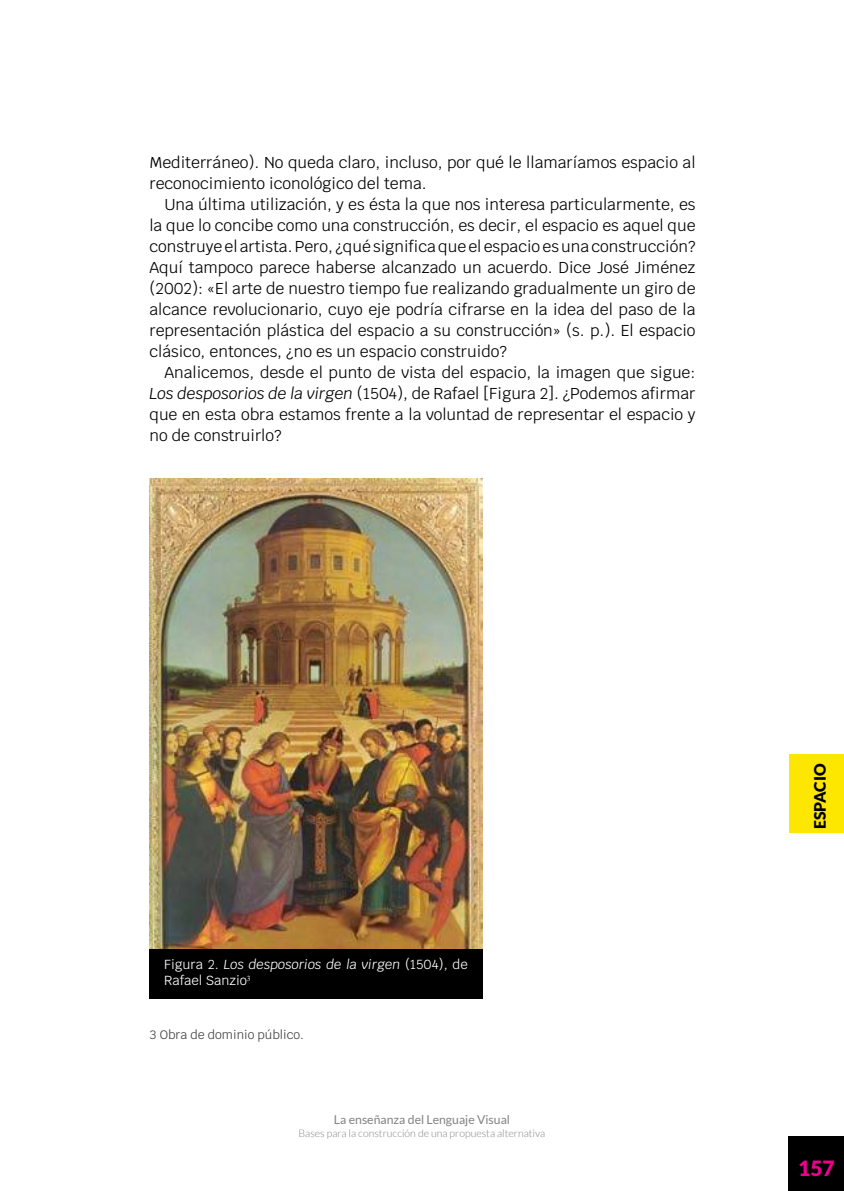
<style>
.page{position:relative;width:844px;height:1191px;background:#fff}
.page>*{position:absolute;margin:0;border:0;box-sizing:border-box;transform-origin:0 0}
.t1{font:900 21px "Lato";color:#ec008c}
.t2{font:15.75px/21px "Krub";color:#000;text-align:justify}
.t3{font:900 15.75px "Lato";color:#000}
.t4{font:13.12px/15.8px "Krub";color:#fff}
.t5{font:12.25px "Lato";color:#808285}
.t6{font:12.25px "Krub";color:#414042}
.t7{font:300 10.5px "Lato";color:#808285}
.s1{font-style:italic}
</style>
<div class="page">
<div style="left:788px;top:1136px;width:55px;height:55px;background:#000"></div>
<div style="left:789px;top:754px;width:54px;height:79px;background:#fde700"></div>
<img style="left:149px;top:479px;width:334px;height:470px">
<div style="left:149px;top:949px;width:334px;height:49px;background:#000"></div>
<p class="t2" style="left:149px;top:152px;width:547px">Mediterráneo). No queda claro, incluso, por qué le llamaríamos espacio al reconocimiento iconológico del tema.</p>
<p class="t2" style="left:149px;top:194px;width:547px;text-indent:15px">Una última utilización, y es ésta la que nos interesa particularmente, es la que lo concibe como una construcción, es decir, el espacio es aquel que construye el artista. Pero, ¿qué significa que el espacio es una construcción?<br>Aquí tampoco parece haberse alcanzado un acuerdo. Dice José Jiménez (2002): «El arte de nuestro tiempo fue realizando gradualmente un giro de alcance revolucionario, cuyo eje podría cifrarse en la idea del paso de la representación plástica del espacio a su construcción» (s. p.). El espacio clásico, entonces, ¿no es un espacio construido?</p>
<p class="t2" style="left:149px;top:362px;width:547px;text-indent:15px">Analicemos, desde el punto de vista del espacio, la imagen que sigue:<br><span class="s1">Los desposorios de la virgen</span> (1504), de Rafael [Figura 2]. ¿Podemos afirmar que en esta obra estamos frente a la voluntad de representar el espacio y no de construirlo?</p>
<p class="t4" style="left:164px;top:956px;width:305px">Figura 2. <span class="s1">Los desposorios de la virgen</span> (1504), de<br>Rafael Sanzio<sup>3</sup></p>
<p class="t6" style="left:150px;top:1024px;width:155px">3 Obra de dominio público.</p>
<p class="t5" style="left:334px;top:1113px;width:178px">La enseñanza del Lenguaje Visual</p>
<p class="t7" style="left:298px;top:1127px;width:248px">Bases para la construcción de una propuesta alternativa</p>
<p class="t3" style="left:810px;top:829px;width:67px;rotate:-90deg">ESPACIO</p>
<h1 class="t1" style="left:798px;top:1156px;width:38px">157</h1>
</div>
